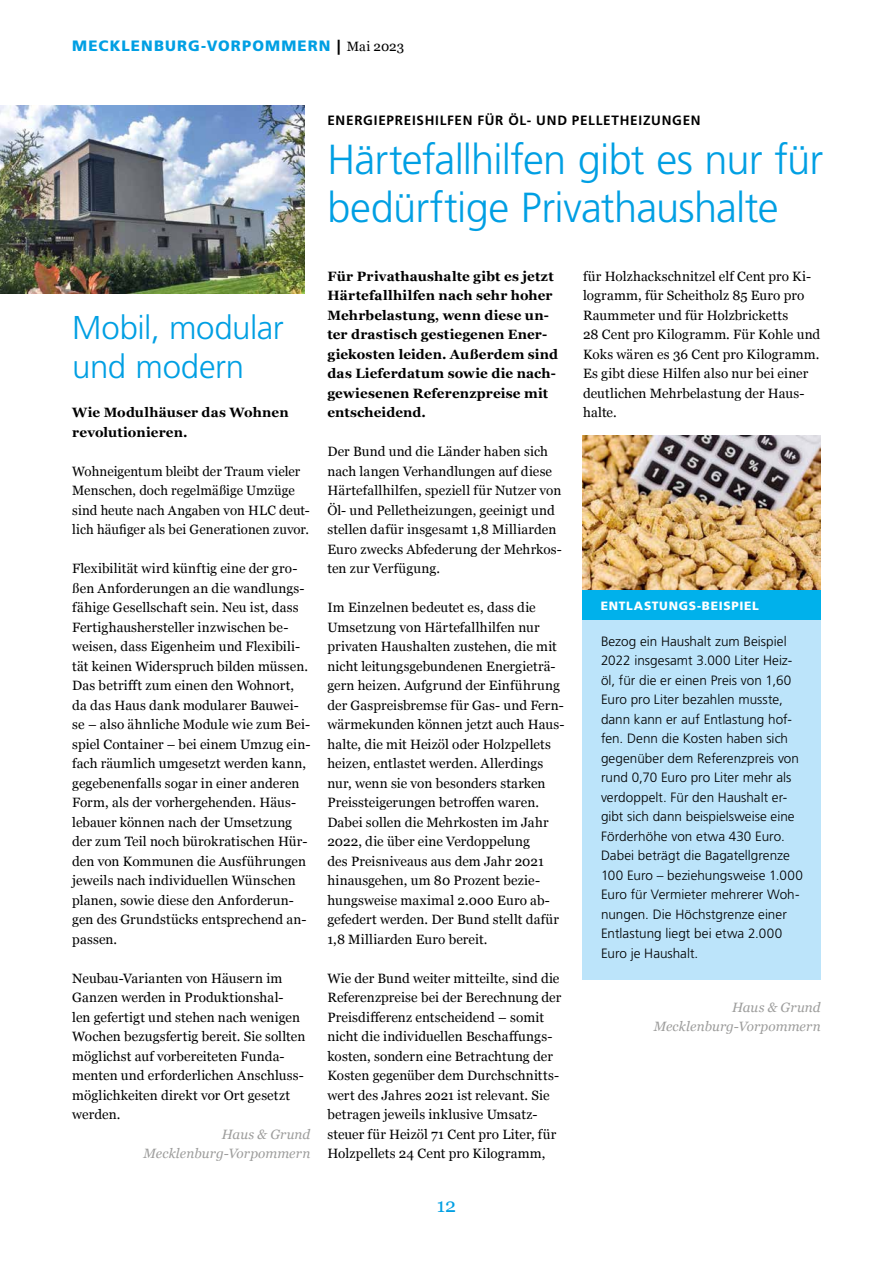
<style>
.page{position:relative;width:893px;height:1263px;background:#fff}
.page>*{position:absolute;margin:0;border:0;box-sizing:border-box;transform-origin:0 0}
.t1{font:300 42px/48.8px "Frutiger LT Pro";letter-spacing:-.02em;color:#009fe3}
.t2{font:300 33px/39px "Frutiger LT Pro";letter-spacing:-.01em;color:#009fe3}
.t3{font:19.5px "Georgia";color:#009fe3}
.t4{font:900 15px "Frutiger LT Pro";letter-spacing:.075em;color:#009fe3}
.t5{font:13.5px/19.5px "Georgia";letter-spacing:.005em;color:#000}
.t6{font:300 13.5px/19.5px "Frutiger LT Pro";color:#000}
.t7{font:700 13.5px/19.5px "Georgia";letter-spacing:.01em;color:#000}
.t8{font:italic 13.5px/19.5px "Georgia";letter-spacing:.005em;color:#9d9d9c;text-align:right}
.t9{font:700 13.5px "Frutiger LT Pro";letter-spacing:.055em;color:#000}
.t10{font:900 12px "Frutiger LT Pro";letter-spacing:.06em;color:#fff}
.s1{color:#000}
.s2{font-family:"Georgia";font-weight:400;font-size:13.5px;color:#000}
</style>
<div class="page">
<img style="left:583px;top:436px;width:238px;height:155px">
<div style="left:583px;top:591px;width:238px;height:29px;background:#00b1eb"></div>
<div style="left:583px;top:620px;width:238px;height:360px;background:#bce4fa"></div>
<img style="left:0;top:105px;width:304px;height:188px">
<p class="t4" style="left:72px;top:36px;width:334px">MECKLENBURG-VORPOMMERN <span class="s1">|</span> <span class="s2">Mai 2023</span></p>
<h2 class="t2" style="left:72px;top:309px;width:213px">Mobil, modular und modern</h2>
<p class="t7" style="left:72px;top:402px;width:218px">Wie Modulhäuser das Wohnen revolutionieren.</p>
<p class="t5" style="left:72px;top:461px;width:239px">Wohneigentum bleibt der Traum vieler Menschen, doch regelmäßige Umzüge sind heute nach Angaben von HLC deut&shy;lich häufiger als bei Generationen zuvor.</p>
<p class="t5" style="left:72px;top:558px;width:240px">Flexibilität wird künftig eine der gro&shy;ßen Anforderungen an die wandlungs&shy;fähige Gesellschaft sein. Neu ist, dass Fertighaushersteller inzwischen be&shy;weisen, dass Eigenheim und Flexibili&shy;tät keinen Widerspruch bilden müssen.<br>Das betrifft zum einen den Wohnort, da das Haus dank modularer Bauwei&shy;se – also ähnliche Module wie zum Bei&shy;spiel Container – bei einem Umzug ein&shy;fach räumlich umgesetzt werden kann, gegebenenfalls sogar in einer anderen Form, als der vorhergehenden. Häus&shy;lebauer können nach der Umsetzung der zum Teil noch bürokratischen Hür&shy;den von Kommunen die Ausführungen jeweils nach individuellen Wünschen planen, sowie diese den Anforderun&shy;gen des Grundstücks entsprechend an&shy;passen.</p>
<p class="t5" style="left:72px;top:968px;width:235px">Neubau-Varianten von Häusern im Ganzen werden in Produktionshal-<br>len gefertigt und stehen nach wenigen Wochen bezugsfertig bereit. Sie sollten möglichst auf vorbereiteten Funda&shy;menten und erforderlichen Anschluss&shy;möglichkeiten direkt vor Ort gesetzt werden.</p>
<p class="t8" style="left:144px;top:1124px;width:168px">Haus &amp; Grund<br>Mecklenburg-Vorpommern</p>
<p class="t9" style="left:327px;top:112px;width:375px">ENERGIEPREISHILFEN FÜR ÖL- UND PELLETHEIZUNGEN</p>
<h1 class="t1" style="left:327px;top:135px;width:497px">Härtefallhilfen gibt es nur für bedürftige Privathaushalte</h1>
<p class="t7" style="left:327px;top:266px;width:232px">Für Privathaushalte gibt es jetzt<br>Härtefallhilfen nach sehr hoher<br>Mehrbelastung, wenn diese un&shy;ter drastisch gestiegenen Ener&shy;giekosten leiden. Außerdem sind das Lieferdatum sowie die nach&shy;gewiesenen Referenzpreise mit entscheidend.</p>
<p class="t5" style="left:327px;top:441px;width:236px">Der Bund und die Länder haben sich nach langen Verhandlungen auf diese Härtefallhilfen, speziell für Nutzer von Öl- und Pelletheizungen, geeinigt und stellen dafür insgesamt 1,8 Milliarden Euro zwecks Abfederung der Mehrkos&shy;ten zur Verfügung.</p>
<p class="t5" style="left:327px;top:597px;width:238px">Im Einzelnen bedeutet es, dass die Umsetzung von Härtefallhilfen nur privaten Haushalten zustehen, die mit nicht leitungsgebundenen Energieträ&shy;gern heizen. Aufgrund der Einführung der Gaspreisbremse für Gas- und Fern&shy;wärmekunden können jetzt auch Haus&shy;halte, die mit Heizöl oder Holzpellets heizen, entlastet werden. Allerdings nur, wenn sie von besonders starken Preissteigerungen betroffen waren.<br>Dabei sollen die Mehrkosten im Jahr 2022, die über eine Verdoppelung<br>des Preisniveaus aus dem Jahr 2021 hinausgehen, um 80 Prozent bezie&shy;hungsweise maximal 2.000 Euro ab&shy;gefedert werden. Der Bund stellt dafür 1,8 Milliarden Euro bereit.</p>
<p class="t5" style="left:327px;top:968px;width:235px">Wie der Bund weiter mitteilte, sind die Referenzpreise bei der Berechnung der Preisdifferenz entscheidend – somit nicht die individuellen Beschaffungs&shy;kosten, sondern eine Betrachtung der Kosten gegenüber dem Durchschnitts&shy;wert des Jahres 2021 ist relevant. Sie betragen jeweils inklusive Umsatz&shy;steuer für Heizöl 71 Cent pro Liter, für Holzpellets 24 Cent pro Kilogramm,</p>
<p class="t5" style="left:583px;top:266px;width:239px">für Holzhackschnitzel elf Cent pro Ki&shy;logramm, für Scheitholz 85 Euro pro<br>Raummeter und für Holzbricketts<br>28 Cent pro Kilogramm. Für Kohle und<br>Koks wären es 36 Cent pro Kilogramm.<br>Es gibt diese Hilfen also nur bei einer deutlichen Mehrbelastung der Haus&shy;halte.</p>
<p class="t10" style="left:601px;top:598px;width:160px">ENTLASTUNGS-BEISPIEL</p>
<p class="t6" style="left:601px;top:631px;width:203px">Bezog ein Haushalt zum Beispiel<br>2022 insgesamt 3.000 Liter Heiz&shy;öl, für die er einen Preis von 1,60<br>Euro pro Liter bezahlen musste, dann kann er auf Entlastung hof&shy;fen. Denn die Kosten haben sich gegenüber dem Referenzpreis von rund 0,70 Euro pro Liter mehr als verdoppelt. Für den Haushalt er&shy;gibt sich dann beispielsweise eine<br>Förderhöhe von etwa 430 Euro.<br>Dabei beträgt die Bagatellgrenze<br>100 Euro – beziehungsweise 1.000<br>Euro für Vermieter mehrerer Woh&shy;nungen. Die Höchstgrenze einer<br>Entlastung liegt bei etwa 2.000<br>Euro je Haushalt.</p>
<p class="t8" style="left:654px;top:997px;width:168px">Haus &amp; Grund<br>Mecklenburg-Vorpommern</p>
<h3 class="t3" style="left:437px;top:1191px;width:21px">12</h3>
</div>
